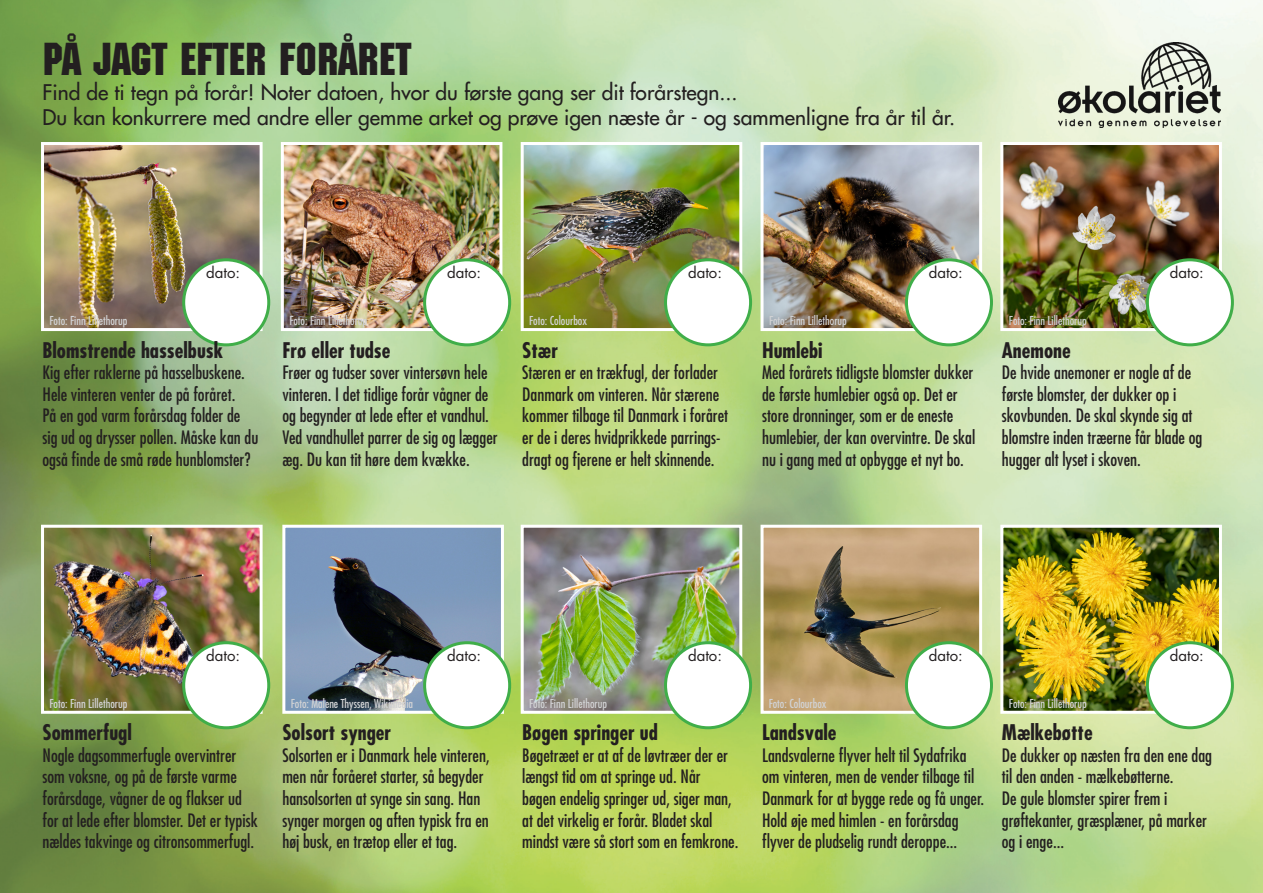
<style>
.page{position:relative;width:1263px;height:893px;background:#fff}
.page>*{position:absolute;margin:0;border:0;box-sizing:border-box;transform-origin:0 0}
.t1{font:45px "Machine Std";color:#231f20}
.t2{font:500 21px "Futura Std";color:#231f20}
.t3{font:700 condensed 21px "Futura Std";color:#231f20}
.t4{font:condensed 18px/21.6px "Futura Std";color:#231f20}
.t5{font:15px "Futura Std";color:#231f20}
.t6{font:condensed 12px "Futura Std";color:#d1d2d4}
</style>
<div class="page">
<img style="left:0;top:0;width:1263px;height:893px">
<img style="left:45px;top:146px;width:214px;height:181px">
<div style="left:41px;top:142px;width:222px;height:189px;border:3px solid #fff"></div>
<img style="left:285px;top:146px;width:213px;height:181px">
<div style="left:281px;top:142px;width:221px;height:189px;border:3px solid #fff"></div>
<img style="left:525px;top:146px;width:213px;height:181px">
<div style="left:521px;top:142px;width:221px;height:189px;border:3px solid #fff"></div>
<img style="left:764px;top:146px;width:214px;height:181px">
<div style="left:760px;top:142px;width:222px;height:189px;border:3px solid #fff"></div>
<img style="left:1004px;top:146px;width:214px;height:181px">
<div style="left:1000px;top:142px;width:222px;height:189px;border:3px solid #fff"></div>
<img style="left:45px;top:529px;width:214px;height:181px">
<div style="left:41px;top:525px;width:222px;height:189px;border:3px solid #fff"></div>
<img style="left:286px;top:529px;width:214px;height:181px">
<div style="left:282px;top:525px;width:222px;height:189px;border:3px solid #fff"></div>
<img style="left:525px;top:529px;width:213px;height:181px">
<div style="left:521px;top:525px;width:221px;height:189px;border:3px solid #fff"></div>
<img style="left:764px;top:529px;width:214px;height:181px">
<div style="left:760px;top:525px;width:222px;height:189px;border:3px solid #fff"></div>
<img style="left:1004px;top:529px;width:214px;height:181px">
<div style="left:1000px;top:525px;width:222px;height:189px;border:3px solid #fff"></div>
<div style="left:184px;top:260px;width:85px;height:85px;background:#fff;border-radius:50%"></div>
<div style="left:182px;top:258px;width:88px;height:88px;border:3px solid #40ae49;border-radius:50%"></div>
<div style="left:184px;top:643px;width:85px;height:85px;background:#fff;border-radius:50%"></div>
<div style="left:182px;top:641px;width:88px;height:88px;border:3px solid #40ae49;border-radius:50%"></div>
<div style="left:425px;top:260px;width:85px;height:85px;background:#fff;border-radius:50%"></div>
<div style="left:423px;top:258px;width:88px;height:88px;border:3px solid #40ae49;border-radius:50%"></div>
<div style="left:425px;top:643px;width:85px;height:85px;background:#fff;border-radius:50%"></div>
<div style="left:423px;top:641px;width:88px;height:88px;border:3px solid #40ae49;border-radius:50%"></div>
<div style="left:665px;top:260px;width:85px;height:85px;background:#fff;border-radius:50%"></div>
<div style="left:664px;top:258px;width:88px;height:88px;border:3px solid #40ae49;border-radius:50%"></div>
<div style="left:665px;top:643px;width:85px;height:85px;background:#fff;border-radius:50%"></div>
<div style="left:664px;top:641px;width:88px;height:88px;border:3px solid #40ae49;border-radius:50%"></div>
<div style="left:906px;top:260px;width:85px;height:85px;background:#fff;border-radius:50%"></div>
<div style="left:905px;top:258px;width:88px;height:88px;border:3px solid #40ae49;border-radius:50%"></div>
<div style="left:906px;top:643px;width:85px;height:85px;background:#fff;border-radius:50%"></div>
<div style="left:905px;top:641px;width:88px;height:88px;border:3px solid #40ae49;border-radius:50%"></div>
<div style="left:1147px;top:260px;width:85px;height:85px;background:#fff;border-radius:50%"></div>
<div style="left:1146px;top:258px;width:88px;height:88px;border:3px solid #40ae49;border-radius:50%"></div>
<div style="left:1147px;top:643px;width:85px;height:85px;background:#fff;border-radius:50%"></div>
<div style="left:1146px;top:641px;width:88px;height:88px;border:3px solid #40ae49;border-radius:50%"></div>
<img style="left:1058px;top:43px;width:162px;height:84px">
<p class="t1" style="left:43px;top:33px;width:370px">PÅ JAGT EFTER FORÅRET</p>
<p class="t2" style="left:43px;top:79px;width:697px">Find de ti tegn på forår! Noter datoen, hvor du første gang ser dit forårstegn...</p>
<p class="t2" style="left:43px;top:104px;width:914px">Du kan konkurrere med andre eller gemme arket og prøve igen næste år - og sammenligne fra år til år.</p>
<p class="t5" style="left:206px;top:263px;width:35px">dato:</p>
<p class="t5" style="left:447px;top:263px;width:35px">dato:</p>
<p class="t5" style="left:688px;top:263px;width:35px">dato:</p>
<p class="t5" style="left:929px;top:263px;width:35px">dato:</p>
<p class="t5" style="left:1170px;top:263px;width:35px">dato:</p>
<p class="t6" style="left:50px;top:314px;width:79px">Foto: Finn Lillethorup</p>
<p class="t6" style="left:289px;top:314px;width:79px">Foto: Finn Lillethorup</p>
<p class="t6" style="left:769px;top:314px;width:79px">Foto: Finn Lillethorup</p>
<p class="t6" style="left:529px;top:314px;width:59px">Foto: Colourbox</p>
<p class="t6" style="left:1009px;top:314px;width:79px">Foto: Finn Lillethorup</p>
<p class="t3" style="left:43px;top:337px;width:182px">Blomstrende hasselbusk</p>
<p class="t4" style="left:43px;top:362px;width:217px">Kig efter raklerne på hasselbuskene.<br>Hele vinteren venter de på foråret.<br>På en god varm forårsdag folder de sig ud og drysser pollen. Måske kan du også finde de små røde hunblomster?</p>
<p class="t3" style="left:282px;top:337px;width:110px">Frø eller tudse</p>
<p class="t4" style="left:282px;top:362px;width:217px">Frøer og tudser sover vintersøvn hele vinteren. I det tidlige forår vågner de og begynder at lede efter et vandhul.<br>Ved vandhullet parrer de sig og lægger æg. Du kan tit høre dem kvække.</p>
<p class="t3" style="left:522px;top:337px;width:37px">Stær</p>
<p class="t4" style="left:522px;top:362px;width:207px">Stæren er en trækfugl, der forlader Danmark om vinteren. Når stærene kommer tilbage til Danmark i foråret er de i deres hvidprikkede parrings&shy;dragt og fjerene er helt skinnende.</p>
<p class="t3" style="left:762px;top:337px;width:62px">Humlebi</p>
<p class="t4" style="left:762px;top:362px;width:215px">Med forårets tidligste blomster dukker de første humlebier også op. Det er store dronninger, som er de eneste humlebier, der kan overvintre. De skal nu i gang med at opbygge et nyt bo.</p>
<p class="t3" style="left:1002px;top:337px;width:70px">Anemone</p>
<p class="t4" style="left:1002px;top:362px;width:202px">De hvide anemoner er nogle af de første blomster, der dukker op i skovbunden. De skal skynde sig at blomstre inden træerne får blade og hugger alt lyset i skoven.</p>
<p class="t5" style="left:206px;top:646px;width:35px">dato:</p>
<p class="t5" style="left:447px;top:646px;width:35px">dato:</p>
<p class="t5" style="left:688px;top:646px;width:35px">dato:</p>
<p class="t5" style="left:929px;top:646px;width:35px">dato:</p>
<p class="t5" style="left:1170px;top:646px;width:35px">dato:</p>
<p class="t6" style="left:50px;top:696px;width:79px">Foto: Finn Lillethorup</p>
<p class="t6" style="left:291px;top:696px;width:124px">Foto: Malene Thyssen, Wikimedia</p>
<p class="t6" style="left:769px;top:696px;width:59px">Foto: Colourbox</p>
<p class="t6" style="left:529px;top:696px;width:79px">Foto: Finn Lillethorup</p>
<p class="t6" style="left:1009px;top:696px;width:79px">Foto: Finn Lillethorup</p>
<p class="t3" style="left:43px;top:719px;width:91px">Sommerfugl</p>
<p class="t4" style="left:43px;top:744px;width:217px">Nogle dagsommerfugle overvintrer som voksne, og på de første varme forårsdage, vågner de og flakser ud for at lede efter blomster. Det er typisk nældes takvinge og citronsommerfugl.</p>
<p class="t3" style="left:282px;top:719px;width:110px">Solsort synger</p>
<p class="t4" style="left:282px;top:744px;width:209px">Solsorten er i Danmark hele vinteren, men når foråeret starter, så begyder hansolsorten at synge sin sang. Han synger morgen og aften typisk fra en høj busk, en trætop eller et tag.</p>
<p class="t3" style="left:522px;top:719px;width:137px">Bøgen springer ud</p>
<p class="t4" style="left:522px;top:744px;width:218px">Bøgetræet er at af de løvtræer der er længst tid om at springe ud. Når bøgen endelig springer ud, siger man, at det virkelig er forår. Bladet skal mindst være så stort som en femkrone.</p>
<p class="t3" style="left:762px;top:719px;width:76px">Landsvale</p>
<p class="t4" style="left:762px;top:744px;width:224px">Landsvalerne flyver helt til Sydafrika om vinteren, men de vender tilbage til Danmark for at bygge rede og få unger.<br>Hold øje med himlen - en forårsdag flyver de pludselig rundt deroppe...</p>
<p class="t3" style="left:1002px;top:719px;width:92px">Mælkebøtte</p>
<p class="t4" style="left:1002px;top:744px;width:212px">De dukker op næsten fra den ene dag til den anden - mælkebøtterne.<br>De gule blomster spirer frem i grøftekanter, græsplæner, på marker og i enge...</p>
</div>
